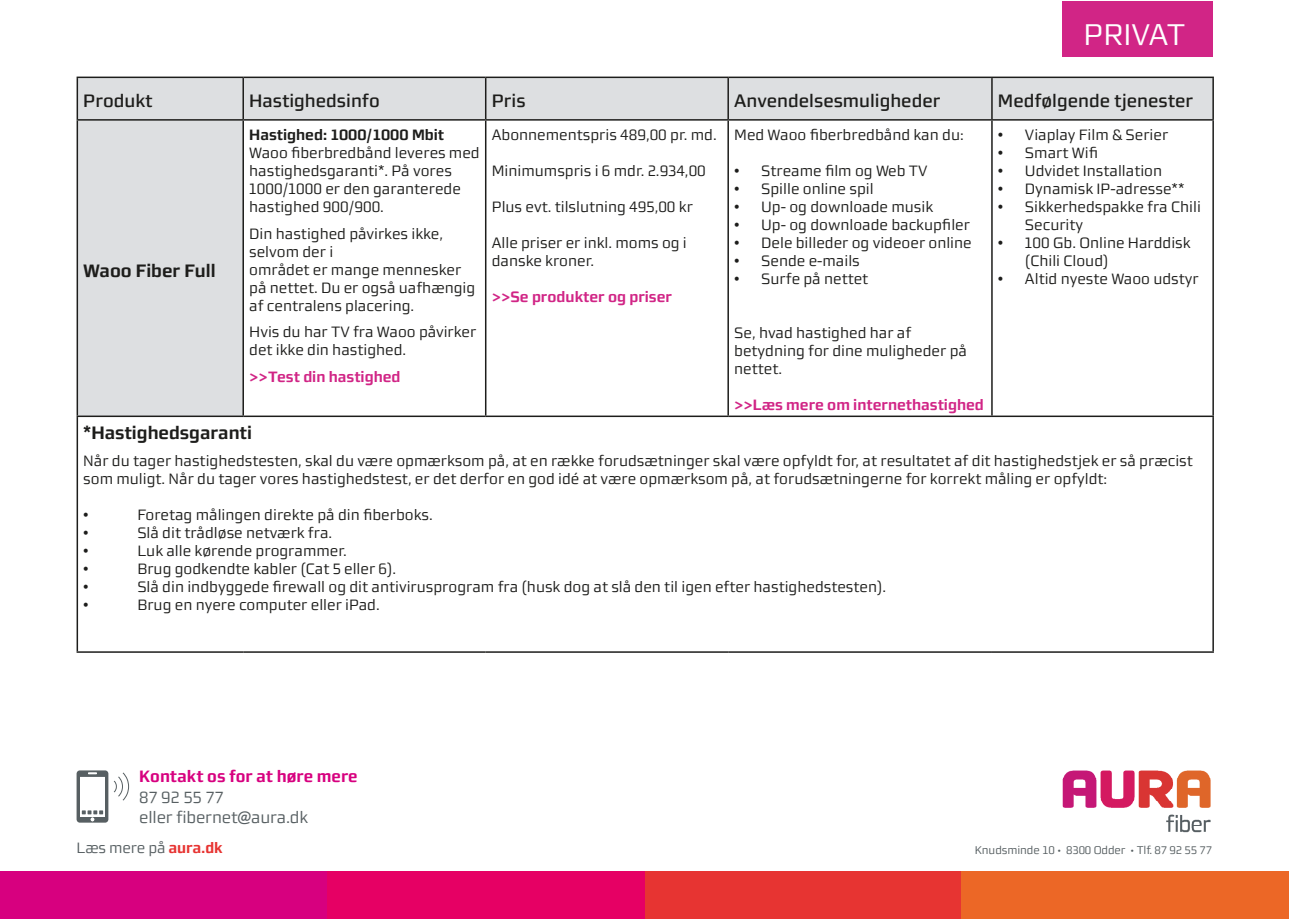
<style>
.page{position:relative;width:1289px;height:919px;background:#fff}
.page>*{position:absolute;margin:0;border:0;box-sizing:border-box;transform-origin:0 0}
.t1{font:30px "Morgan Sn Lining";color:#fff}
.t2{font:500 18px "Morgan Sans";color:#1d1d1b}
.t3{font:700 18px "Morgan Sans";color:#1d1d1b}
.brød{font:16.5px "Morgan Sn Lining";letter-spacing:-.01em;color:#575f62}
.brød-2{font:700 16.5px "Morgan Sn Lining";color:#d7007f}
.t4{font:15px/18px "Morgan Sans";color:#1d1d1b}
.t5{font:700 15px "Morgan Sans";color:#d12586}
.t6{font:700 15px "Morgan Sans";color:#1d1d1b}
.brød-3{font:15px "Morgan Sn Lining";letter-spacing:-.01em;color:#575f62}
.brød-4{font:11.25px "Morgan Sn Lining";letter-spacing:-.01em;color:#575f62}
.s1{font-weight:700;color:#e73432}
</style>
<div class="page">
<div style="left:0;top:871px;width:327px;height:47px;background:#d7007f"></div>
<div style="left:644px;top:871px;width:317px;height:47px;background:#e73432"></div>
<div style="left:327px;top:871px;width:317px;height:47px;background:#e60064"></div>
<div style="left:961px;top:871px;width:327px;height:47px;background:#ec6726"></div>
<div style="left:1062px;top:1px;width:150px;height:56px;background:#d12586"></div>
<svg style="left:78px;top:78px;width:1134px;height:337px"></svg>
<hr style="left:77px;top:77px;width:166px;height:1px;background:#1d1d1b">
<hr style="left:77px;top:78px;width:1px;height:41px;background:#1d1d1b">
<hr style="left:243px;top:77px;width:242px;height:1px;background:#1d1d1b">
<hr style="left:242px;top:78px;width:2px;height:41px;background:#1d1d1b">
<hr style="left:485px;top:77px;width:243px;height:1px;background:#1d1d1b">
<hr style="left:485px;top:78px;width:1px;height:41px;background:#1d1d1b">
<hr style="left:728px;top:77px;width:263px;height:1px;background:#1d1d1b">
<hr style="left:727px;top:78px;width:2px;height:41px;background:#1d1d1b">
<hr style="left:991px;top:77px;width:222px;height:1px;background:#1d1d1b">
<hr style="left:991px;top:78px;width:1px;height:41px;background:#1d1d1b">
<hr style="left:1212px;top:78px;width:1px;height:41px;background:#1d1d1b">
<hr style="left:77px;top:119px;width:166px;height:2px;background:#1d1d1b">
<hr style="left:77px;top:121px;width:1px;height:294px;background:#1d1d1b">
<hr style="left:243px;top:119px;width:242px;height:2px;background:#1d1d1b">
<hr style="left:242px;top:121px;width:2px;height:294px;background:#1d1d1b">
<hr style="left:485px;top:119px;width:243px;height:2px;background:#1d1d1b">
<hr style="left:485px;top:121px;width:1px;height:294px;background:#1d1d1b">
<hr style="left:728px;top:119px;width:263px;height:2px;background:#1d1d1b">
<hr style="left:727px;top:121px;width:2px;height:294px;background:#1d1d1b">
<hr style="left:991px;top:119px;width:222px;height:2px;background:#1d1d1b">
<hr style="left:991px;top:121px;width:1px;height:294px;background:#1d1d1b">
<hr style="left:1212px;top:121px;width:1px;height:294px;background:#1d1d1b">
<hr style="left:77px;top:415px;width:166px;height:2px;background:#1d1d1b">
<hr style="left:77px;top:417px;width:1px;height:234px;background:#1d1d1b">
<hr style="left:243px;top:415px;width:242px;height:2px;background:#1d1d1b">
<hr style="left:485px;top:415px;width:243px;height:2px;background:#1d1d1b">
<hr style="left:728px;top:415px;width:263px;height:2px;background:#1d1d1b">
<hr style="left:991px;top:415px;width:222px;height:2px;background:#1d1d1b">
<hr style="left:1212px;top:417px;width:1px;height:234px;background:#1d1d1b">
<hr style="left:77px;top:651px;width:166px;height:1px;background:#1d1d1b">
<hr style="left:243px;top:651px;width:242px;height:1px;background:#1d1d1b">
<hr style="left:485px;top:651px;width:243px;height:1px;background:#1d1d1b">
<hr style="left:728px;top:651px;width:263px;height:1px;background:#1d1d1b">
<hr style="left:991px;top:651px;width:222px;height:1px;background:#1d1d1b">
<img style="left:1062px;top:770px;width:149px;height:63px">
<svg style="left:77px;top:770px;width:52px;height:52px"></svg>
<p class="t1" style="left:1083px;top:17px;width:103px">PRIVAT</p>
<p class="t2" style="left:83px;top:90px;width:71px">Produkt</p>
<p class="t2" style="left:249px;top:90px;width:132px">Hastighedsinfo</p>
<p class="t2" style="left:491px;top:90px;width:35px">Pris</p>
<p class="t2" style="left:734px;top:90px;width:208px">Anvendelsesmuligheder</p>
<p class="t2" style="left:997px;top:90px;width:197px">Medfølgende tjenester</p>
<p class="t3" style="left:83px;top:259px;width:134px">Waoo Fiber Full</p>
<p class="t6" style="left:249px;top:126px;width:196px">Hastighed: 1000/1000 Mbit</p>
<p class="t4" style="left:249px;top:144px;width:232px">Waoo fiberbredbånd leveres med hastighedsgaranti*. På vores<br>1000/1000 er den garanterede hastighed 900/900.</p>
<p class="t4" style="left:249px;top:225px;width:228px">Din hastighed påvirkes ikke, selvom der i<br>området er mange mennesker på nettet. Du er også uafhængig af centralens placering.</p>
<p class="t4" style="left:249px;top:323px;width:229px">Hvis du har TV fra Waoo påvirker det ikke din hastighed.</p>
<p class="t5" style="left:249px;top:367px;width:153px">&gt;&gt;Test din hastighed</p>
<p class="t4" style="left:491px;top:126px;width:226px">Abonnementspris 489,00 pr. md.</p>
<p class="t4" style="left:491px;top:162px;width:216px">Minimumspris i 6 mdr. 2.934,00</p>
<p class="t4" style="left:491px;top:198px;width:203px">Plus evt. tilslutning 495,00 kr</p>
<p class="t4" style="left:491px;top:234px;width:197px">Alle priser er inkl. moms og i danske kroner.</p>
<p class="t5" style="left:491px;top:288px;width:182px">&gt;&gt;Se produkter og priser</p>
<p class="t4" style="left:734px;top:126px;width:231px">Med Waoo fiberbredbånd kan du:</p>
<p class="t4" style="left:734px;top:162px;width:195px">• Streame film og Web TV</p>
<p class="t4" style="left:734px;top:180px;width:141px">• Spille online spil</p>
<p class="t4" style="left:734px;top:198px;width:200px">• Up- og downloade musik</p>
<p class="t4" style="left:734px;top:216px;width:237px">• Up- og downloade backupfiler</p>
<p class="t4" style="left:734px;top:234px;width:239px">• Dele billeder og videoer online</p>
<p class="t4" style="left:734px;top:252px;width:127px">• Sende e-mails</p>
<p class="t4" style="left:734px;top:270px;width:136px">• Surfe på nettet</p>
<p class="t4" style="left:734px;top:324px;width:234px">Se, hvad hastighed har af betydning for dine muligheder på nettet.</p>
<p class="t5" style="left:734px;top:396px;width:251px">&gt;&gt;Læs mere om internethastighed</p>
<p class="t4" style="left:997px;top:126px;width:172px">• Viaplay Film &amp; Serier</p>
<p class="t4" style="left:997px;top:144px;width:102px">• Smart Wifi</p>
<p class="t4" style="left:997px;top:162px;width:166px">• Udvidet Installation</p>
<p class="t4" style="left:997px;top:180px;width:188px">• Dynamisk IP-adresse**</p>
<p class="t4" style="left:1024px;top:198px;width:177px;text-indent:-27px">• Sikkerhedspakke fra Chili<br>Security</p>
<p class="t4" style="left:1024px;top:234px;width:167px;text-indent:-27px">• 100 Gb. Online Harddisk (Chili Cloud)</p>
<p class="t4" style="left:997px;top:270px;width:202px">• Altid nyeste Waoo udstyr</p>
<p class="t3" style="left:83px;top:422px;width:170px">*Hastighedsgaranti</p>
<p class="t4" style="left:83px;top:452px;width:1110px">Når du tager hastighedstesten, skal du være opmærksom på, at en række forudsætninger skal være opfyldt for, at resultatet af dit hastighedstjek er så præcist som muligt. Når du tager vores hastighedstest, er det derfor en god idé at være opmærksom på, at forudsætningerne for korrekt måling er opfyldt:</p>
<p class="t4" style="left:83px;top:506px;width:7px">•</p>
<p class="t4" style="left:137px;top:506px;width:297px">Foretag målingen direkte på din fiberboks.</p>
<p class="t4" style="left:83px;top:524px;width:7px">•</p>
<p class="t4" style="left:137px;top:524px;width:196px">Slå dit trådløse netværk fra.</p>
<p class="t4" style="left:83px;top:542px;width:7px">•</p>
<p class="t4" style="left:137px;top:542px;width:211px">Luk alle kørende programmer.</p>
<p class="t4" style="left:83px;top:560px;width:7px">•</p>
<p class="t4" style="left:137px;top:560px;width:260px">Brug godkendte kabler (Cat 5 eller 6).</p>
<p class="t4" style="left:83px;top:578px;width:7px">•</p>
<p class="t4" style="left:137px;top:578px;width:750px">Slå din indbyggede firewall og dit antivirusprogram fra (husk dog at slå den til igen efter hastighedstesten).</p>
<p class="t4" style="left:83px;top:596px;width:7px">•</p>
<p class="t4" style="left:137px;top:596px;width:244px">Brug en nyere computer eller iPad.</p>
<p class="brød-2" style="left:139px;top:767px;width:220px">Kontakt os for at høre mere</p>
<p class="brød" style="left:139px;top:787px;width:86px">87 92 55 77</p>
<p class="brød" style="left:139px;top:807px;width:170px">eller fibernet@aura.dk</p>
<p class="brød-3" style="left:77px;top:839px;width:148px">Læs mere på <span class="s1">aura.dk</span></p>
<p class="brød-4" style="left:974px;top:844px;width:239px">Knudsminde 10 · 8300 Odder · Tlf. 87 92 55 77</p>
</div>
